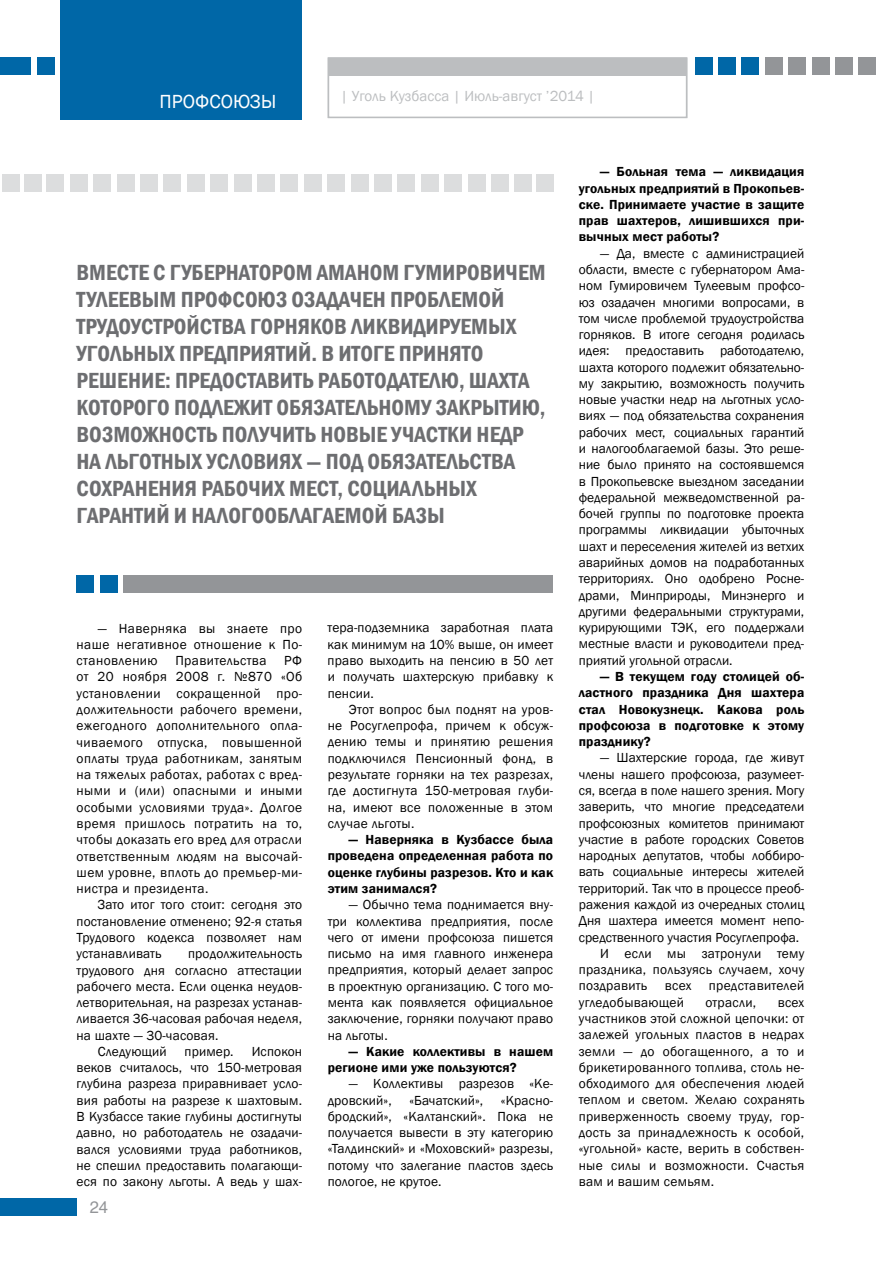
<style>
.page{position:relative;width:881px;height:1263px;background:#fff}
.page>*{position:absolute;margin:0;border:0;box-sizing:border-box;transform-origin:0 0}
.t1{font:600 condensed 22.5px/27px "Franklin Gothic";color:#6d6e71}
.t2{font:19.5px "Franklin Gothic";color:#fff}
.t3{font:16.5px "Helios";color:#939598}
.t4{font:15px "Franklin Gothic";color:#bcbec0}
.t5{font:13.5px/16.4px "Franklin Gothic";letter-spacing:.01em;color:#000;text-align:justify}
.t6{font:600 13.5px/16.4px "Franklin Gothic";letter-spacing:.01em;color:#000;text-align:justify}
</style>
<div class="page">
<div style="left:327px;top:57px;width:360px;height:61px;background:#fff;border:2px solid #bcbec0"></div>
<div style="left:858px;top:58px;width:17px;height:17px;background:#939598"></div>
<div style="left:327px;top:59px;width:359px;height:17px;background:#bcbec0"></div>
<div style="left:0;top:1198px;width:77px;height:17px;background:#0067a7"></div>
<div style="left:835px;top:58px;width:17px;height:17px;background:#939598"></div>
<div style="left:811px;top:58px;width:17px;height:17px;background:#939598"></div>
<div style="left:788px;top:58px;width:17px;height:17px;background:#939598"></div>
<div style="left:765px;top:58px;width:17px;height:17px;background:#939598"></div>
<div style="left:741px;top:58px;width:17px;height:17px;background:#0067a7"></div>
<div style="left:718px;top:58px;width:17px;height:17px;background:#0067a7"></div>
<div style="left:694px;top:58px;width:17px;height:17px;background:#0067a7"></div>
<div style="left:37px;top:58px;width:17px;height:17px;background:#0067a7"></div>
<div style="left:0;top:58px;width:30px;height:17px;background:#0067a7"></div>
<div style="left:60px;top:1px;width:242px;height:119px;background:#0067a7"></div>
<div style="left:3px;top:174px;width:17px;height:17px;background:#dcddde"></div>
<div style="left:24px;top:174px;width:17px;height:17px;background:#dcddde"></div>
<div style="left:210px;top:174px;width:17px;height:17px;background:#dcddde"></div>
<div style="left:187px;top:174px;width:17px;height:17px;background:#dcddde"></div>
<div style="left:164px;top:174px;width:17px;height:17px;background:#dcddde"></div>
<div style="left:140px;top:174px;width:17px;height:17px;background:#dcddde"></div>
<div style="left:117px;top:174px;width:17px;height:17px;background:#dcddde"></div>
<div style="left:94px;top:174px;width:17px;height:17px;background:#dcddde"></div>
<div style="left:70px;top:174px;width:17px;height:17px;background:#dcddde"></div>
<div style="left:47px;top:174px;width:17px;height:17px;background:#dcddde"></div>
<div style="left:234px;top:174px;width:17px;height:17px;background:#dcddde"></div>
<div style="left:257px;top:174px;width:17px;height:17px;background:#dcddde"></div>
<div style="left:281px;top:174px;width:17px;height:17px;background:#dcddde"></div>
<div style="left:304px;top:174px;width:17px;height:17px;background:#dcddde"></div>
<div style="left:327px;top:174px;width:17px;height:17px;background:#dcddde"></div>
<div style="left:351px;top:174px;width:17px;height:17px;background:#dcddde"></div>
<div style="left:374px;top:174px;width:17px;height:17px;background:#dcddde"></div>
<div style="left:398px;top:174px;width:17px;height:17px;background:#dcddde"></div>
<div style="left:421px;top:174px;width:17px;height:17px;background:#dcddde"></div>
<div style="left:444px;top:174px;width:17px;height:17px;background:#dcddde"></div>
<div style="left:468px;top:174px;width:17px;height:17px;background:#dcddde"></div>
<div style="left:491px;top:174px;width:17px;height:17px;background:#dcddde"></div>
<div style="left:514px;top:174px;width:17px;height:17px;background:#dcddde"></div>
<div style="left:536px;top:174px;width:17px;height:17px;background:#dcddde"></div>
<div style="left:123px;top:575px;width:430px;height:17px;background:#939598"></div>
<div style="left:100px;top:575px;width:17px;height:17px;background:#0067a7"></div>
<div style="left:77px;top:575px;width:17px;height:17px;background:#0067a7"></div>
<h2 class="t2" style="left:159px;top:89px;width:118px">Профсоюзы</h2>
<p class="t4" style="left:340px;top:87px;width:256px">| Уголь Кузбасса | Июль-август ’2014 |</p>
<p class="t1" style="left:77px;top:258px;width:470px">Вместе с губернатором Аманом Гумировичем Тулеевым п рофсоюз озадачен п роблемой трудоустройства горняков ликвидируемых угольных п редп риятий. В итоге п ринято решение: п редоставить работодателю, шахта которого п одлежит обязательному закрытию, возможность п олучить новые участки недр на льготных условиях — п од обязательства сохранения рабочих мест, социальных гарантий и налогооблагаемой базы</p>
<p class="t5" style="left:77px;top:620px;width:227px;text-indent:21px">— Наверняка вы знаете про наше негативное отношение к По&shy;становлению</p>
<p class="t5" style="left:77px;top:653px;width:227px;text-indent:99px">Правительства РФ от 20 ноября 2008 г. №870 «Об установлении сокращенной про&shy;должительности рабочего времени, ежегодного дополнительного опла&shy;чиваемого отпуска, повышенной оплаты труда работникам, занятым на тяжелых работах, работах с вред&shy;ными и (или) опасными и иными особыми условиями труда». Долгое время пришлось потратить на то, чтобы доказать его вред для отрасли ответственным людям на высочай&shy;шем уровне, вплоть до премьер-ми&shy;нистра и президента.</p>
<p class="t5" style="left:77px;top:897px;width:227px;text-indent:21px">Зато итог того стоит: сегодня это постановление отменено; 92-я статья Трудового кодекса позволяет нам устанавливать</p>
<p class="t5" style="left:188px;top:946px;width:115px">продолжительность</p>
<p class="t5" style="left:77px;top:962px;width:227px">трудового дня согласно аттестации</p>
<p class="t5" style="left:77px;top:978px;width:227px">рабочего места. Если оценка неудов-</p>
<p class="t5" style="left:76px;top:995px;width:227px">летворительная, на разрезах устанав-</p>
<p class="t5" style="left:76px;top:1011px;width:227px">ливается 36-часовая рабочая неделя,</p>
<p class="t5" style="left:76px;top:1027px;width:143px">на шахте — 30-часовая.</p>
<p class="t5" style="left:98px;top:1043px;width:70px">Следующий</p>
<p class="t5" style="left:184px;top:1043px;width:51px">пример.</p>
<p class="t5" style="left:76px;top:1043px;width:227px;text-indent:175px">Испокон веков считалось, что 150-метровая глубина разреза приравнивает усло&shy;вия работы на разрезе к шахтовым.<br>ВКузбассе такие глубины достигнуты давно, но работодатель не озадачи&shy;вался условиями труда работников, не спешил предоставить полагающи&shy;еся по закону льготы. А ведь у шах-</p>
<p class="t3" style="left:90px;top:1197px;width:20px">24</p>
<p class="t5" style="left:327px;top:620px;width:227px">тера-подземника заработная плата как минимум на 10% выше, он имеет право выходить на пенсию в 50 лет и получать шахтерскую прибавку к пенсии.</p>
<p class="t5" style="left:327px;top:701px;width:227px;text-indent:21px">Этот вопрос был поднят на уров&shy;не Росуглепрофа, причем к обсуж&shy;дению темы и принятию решения подключился Пенсионный фонд, в результате горняки на тех разрезах, где достигнута 150-метровая глуби&shy;на, имеют все положенные в этом случае льготы.</p>
<p class="t6" style="left:327px;top:831px;width:227px;text-indent:21px">— Наверняка в Кузбассе была проведена определенная работа по оценке глубины разрезов. Кто и как этим занимался?</p>
<p class="t5" style="left:327px;top:897px;width:227px;text-indent:21px">— Обычно тема поднимается вну&shy;три коллектива предприятия, после чего от имени профсоюза пишется письмо на имя главного инженера предприятия, который делает запрос в проектную организацию. С того мо&shy;мента как появляется официальное заключение, горняки получают право на льготы.</p>
<p class="t6" style="left:327px;top:1043px;width:227px;text-indent:21px">— Какие коллективы в нашем регионе ими уже пользуются?</p>
<p class="t5" style="left:327px;top:1076px;width:227px;text-indent:21px">— Коллективы разрезов «Ке&shy;дровский»,</p>
<p class="t5" style="left:409px;top:1092px;width:75px">«Бачатский»,</p>
<p class="t5" style="left:327px;top:1092px;width:227px;text-indent:173px">«Красно&shy;бродский», «Калтанский». Пока не получается вывести в эту категорию «Талдинский» и «Моховский» разрезы, потому что залегание пластов здесь пологое, не крутое.</p>
<p class="t6" style="left:578px;top:164px;width:227px;text-indent:21px">— Больная тема — ликвидация угольных предприятий в Прокопьев&shy;ске. Принимаете участие в защите прав шахтеров, лишившихся при&shy;вычных мест работы?</p>
<p class="t5" style="left:578px;top:245px;width:227px;text-indent:21px">— Да, вместе с администрацией области, вместе с губернатором Ама&shy;ном Гумировичем Тулеевым профсо&shy;юз озадачен многими вопросами, в том числе проблемой трудоустройства горняков. В</p>
<p class="t5" style="left:578px;top:327px;width:227px;text-indent:80px">итоге сегодня родилась идея: предоставить работодателю, шахта которого подлежит обязательно&shy;му закрытию, возможность получить новые участки недр на льготных усло&shy;виях — под обязательства сохранения рабочих мест, социальных гарантий и налогооблагаемой базы. Это реше&shy;ние было принято на состоявшемся в Прокопьевске выездном заседании федеральной межведомственной ра&shy;бочей группы по подготовке проекта программы ликвидации убыточных шахт и переселения жителей из ветхих аварийных домов на подработанных территориях. Оно одобрено Росне&shy;драми, Минприроды, Минэнерго и другими федеральными структурами, курирующими ТЭК, его поддержали местные власти и руководители пред&shy;приятий угольной отрасли.</p>
<p class="t6" style="left:578px;top:668px;width:227px;text-indent:21px">— В текущем году столицей об&shy;ластного праздника Дня шахтера стал Новокузнецк. Какова роль профсоюза в подготовке к этому празднику?</p>
<p class="t5" style="left:599px;top:750px;width:206px">— Шахтерские города, где живут</p>
<p class="t5" style="left:578px;top:766px;width:227px">члены нашего профсоюза, разумеет-</p>
<p class="t5" style="left:578px;top:783px;width:227px">ся, всегда в поле нашего зрения. Могу</p>
<p class="t5" style="left:578px;top:799px;width:227px">заверить, что многие председатели</p>
<p class="t5" style="left:578px;top:815px;width:227px">профсоюзных комитетов принимают</p>
<p class="t5" style="left:578px;top:831px;width:227px">участие в работе городских Советов</p>
<p class="t5" style="left:578px;top:848px;width:227px">народных депутатов, чтобы лоббиро-</p>
<p class="t5" style="left:578px;top:864px;width:227px">вать социальные интересы жителей</p>
<p class="t5" style="left:578px;top:880px;width:227px">территорий. Так что в процессе преоб-</p>
<p class="t5" style="left:578px;top:896px;width:227px">ражения каждой из очередных столиц</p>
<p class="t5" style="left:578px;top:913px;width:227px">Дня шахтера имеется момент непо-</p>
<p class="t5" style="left:578px;top:929px;width:222px">средственного участия Росуглепрофа.</p>
<p class="t5" style="left:599px;top:945px;width:206px">И если мы затронули тему</p>
<p class="t5" style="left:578px;top:962px;width:227px">праздника, пользуясь случаем, хочу</p>
<p class="t5" style="left:578px;top:978px;width:70px">поздравить</p>
<p class="t5" style="left:664px;top:978px;width:28px">всех</p>
<p class="t5" style="left:708px;top:978px;width:97px">представителей</p>
<p class="t5" style="left:578px;top:994px;width:107px">угледобывающей</p>
<p class="t5" style="left:705px;top:994px;width:52px">отрасли,</p>
<p class="t5" style="left:578px;top:994px;width:227px;text-indent:199px">всех участников этой сложной цепочки: от залежей угольных пластов в недрах земли — до обогащенного, а то и брикетированного топлива, столь не&shy;обходимого для обеспечения людей теплом и светом. Желаю сохранять приверженность своему труду, гор&shy;дость за принадлежность к особой, «угольной» касте, верить в собствен&shy;ные силы и возможности. Счастья вам и вашим семьям.</p>
</div>
